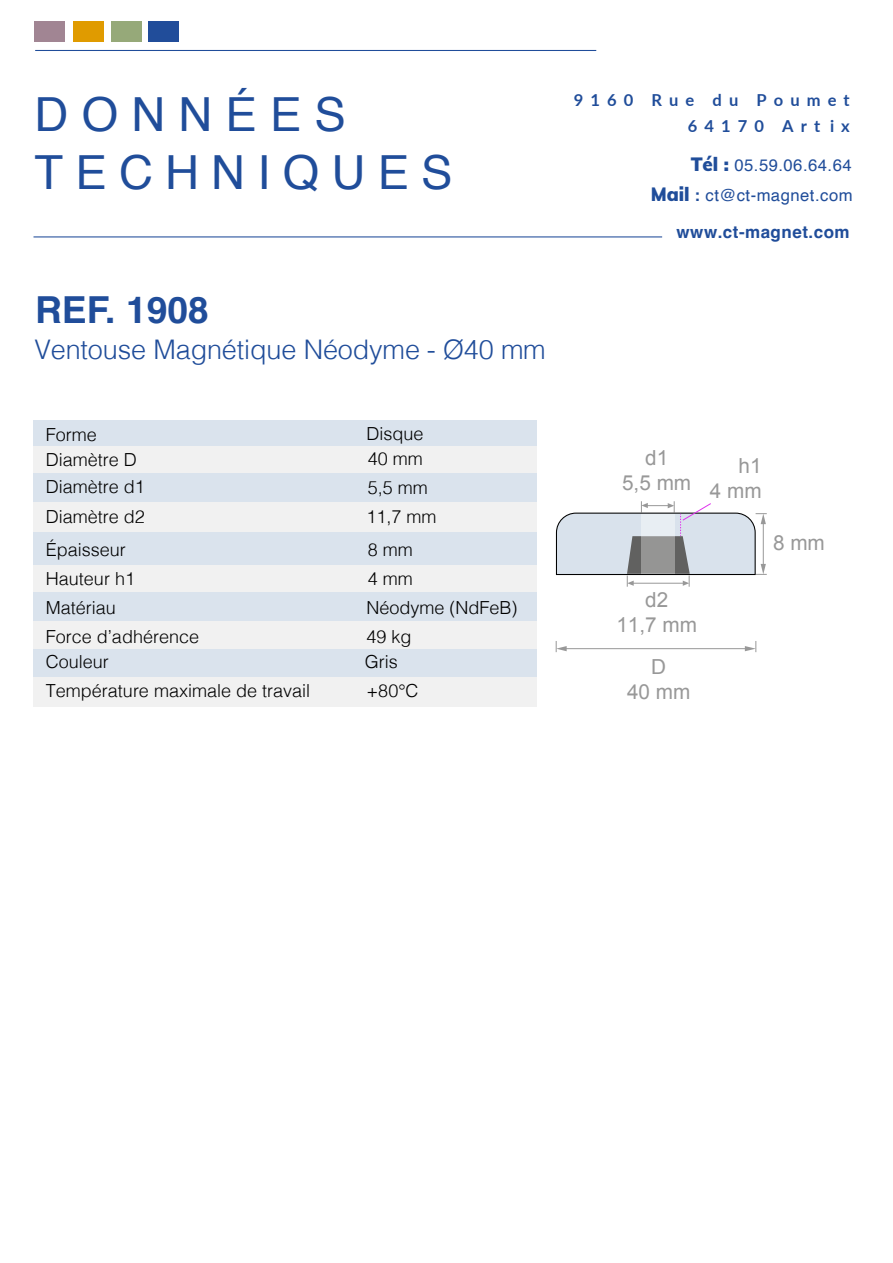
<style>
.page{position:relative;width:893px;height:1263px;background:#fff}
.page>*{position:absolute;margin:0;border:0;box-sizing:border-box;transform-origin:0 0}
.t1{font:46.95px/58.1px "Helvetica";letter-spacing:.26em;color:#204d9a}
.t2{font:700 37.2px "Helvetica";color:#204d9a}
.t3{font:300 27px "Helvetica";letter-spacing:-.005em;color:#204d9a}
.t4{font:20.7px/24.9px "Arial";color:#989898;text-align:center}
.t5{font:300 18px/26.8px "Helvetica";color:#000}
.t6{font:700 16.95px "Helvetica";letter-spacing:.03em;color:#204d9a}
.t7{font:16.65px "Helvetica";letter-spacing:.03em;color:#204d9a}
.t8{font:700 16.5px/25.5px "Lato";letter-spacing:.43em;color:#204d9a;text-align:right}
.s1{font-family:"Muli";font-weight:900;font-size:18.9px}
.s2{font-weight:700}
</style>
<div class="page">
<hr style="left:35px;top:50px;width:561px;height:1px;background:#204d9a">
<hr style="left:34px;top:236px;width:628px;height:1px;background:#204d9a">
<div style="left:33px;top:420px;width:503px;height:27px;background:#dae3ed"></div>
<div style="left:33px;top:447px;width:504px;height:26px;background:#f1f1f1"></div>
<div style="left:33px;top:473px;width:504px;height:29px;background:#dae3ed"></div>
<div style="left:33px;top:502px;width:504px;height:31px;background:#f1f1f1"></div>
<div style="left:34px;top:533px;width:503px;height:32px;background:#dae3ed"></div>
<div style="left:34px;top:565px;width:503px;height:27px;background:#f1f1f1"></div>
<div style="left:33px;top:592px;width:504px;height:30px;background:#dae3ed"></div>
<div style="left:34px;top:621px;width:503px;height:28px;background:#f1f1f1"></div>
<div style="left:33px;top:649px;width:504px;height:30px;background:#dae3ed"></div>
<div style="left:73px;top:21px;width:31px;height:20px;background:#e09b00"></div>
<div style="left:111px;top:21px;width:31px;height:20px;background:#96a979"></div>
<div style="left:148px;top:21px;width:31px;height:20px;background:#214d9a"></div>
<div style="left:34px;top:21px;width:31px;height:20px;background:#a18593"></div>
<div style="left:33px;top:677px;width:504px;height:29px;background:#f1f1f1"></div>
<hr style="left:564px;top:648px;width:186px;height:1px;background:#989898">
<svg style="left:556px;top:641px;width:11px;height:11px"></svg>
<svg style="left:745px;top:641px;width:12px;height:11px"></svg>
<svg style="left:555px;top:501px;width:212px;height:86px"></svg>
<h1 class="t1" style="left:35px;top:87px;width:419px">DONNÉES<br>TECHNIQUES</h1>
<p class="t8" style="left:574px;top:87px;width:278px">9160 Rue du Poumet<br>64170 Art ix</p>
<p class="t7" style="left:691px;top:152px;width:163px"><span class="s1">Tél :</span> 05.59.06.64.64</p>
<p class="t7" style="left:651px;top:182px;width:203px"><span class="s1">Mail</span> <span class="s2">:</span> ct@ct-magnet.com</p>
<h2 class="t2" style="left:35px;top:287px;width:175px">REF. 1908</h2>
<h3 class="t3" style="left:35px;top:327px;width:513px">Ventouse Magnétique Néodyme - Ø40 mm</h3>
<p class="t5" style="left:46px;top:419px;width:53px">Forme</p>
<p class="t5" style="left:366px;top:419px;width:59px">Disque</p>
<p class="t5" style="left:46px;top:445px;width:101px">Diamètre D<br>Diamètre d1</p>
<p class="t5" style="left:368px;top:443px;width:62px;line-height:28.8px">40 mm<br>5,5 mm</p>
<p class="t5" style="left:46px;top:502px;width:101px">Diamètre d2</p>
<p class="t5" style="left:366px;top:502px;width:72px">11,7 mm</p>
<p class="t5" style="left:46px;top:534px;width:82px">Épaisseur</p>
<p class="t5" style="left:368px;top:534px;width:46px">8 mm</p>
<p class="t5" style="left:46px;top:564px;width:91px">Hauteur h1</p>
<p class="t5" style="left:368px;top:564px;width:46px">4 mm</p>
<p class="t6" style="left:677px;top:222px;width:175px">www.ct-magnet.com</p>
<p class="t4" style="left:622px;top:446px;width:71px">d1<br>5,5 mm</p>
<p class="t4" style="left:710px;top:453px;width:53px;text-align:right">h1<br>4 mm</p>
<p class="t4" style="left:773px;top:530px;width:53px">8 mm</p>
<p class="t4" style="left:616px;top:587px;width:82px">d2<br>11,7 mm</p>
<p class="t5" style="left:46px;top:593px;width:72px">Matériau</p>
<p class="t5" style="left:366px;top:593px;width:153px">Néodyme (NdFeB)</p>
<p class="t5" style="left:46px;top:622px;width:155px">Force d’adhérence</p>
<p class="t5" style="left:366px;top:621px;width:47px">49 kg</p>
<p class="t5" style="left:46px;top:676px;width:266px">Température maximale de travail</p>
<p class="t5" style="left:366px;top:676px;width:54px">+80°C</p>
<p class="t5" style="left:46px;top:647px;width:65px">Couleur</p>
<p class="t5" style="left:365px;top:647px;width:34px">Gris</p>
<p class="t4" style="left:627px;top:654px;width:65px">D<br>40 mm</p>
</div>
